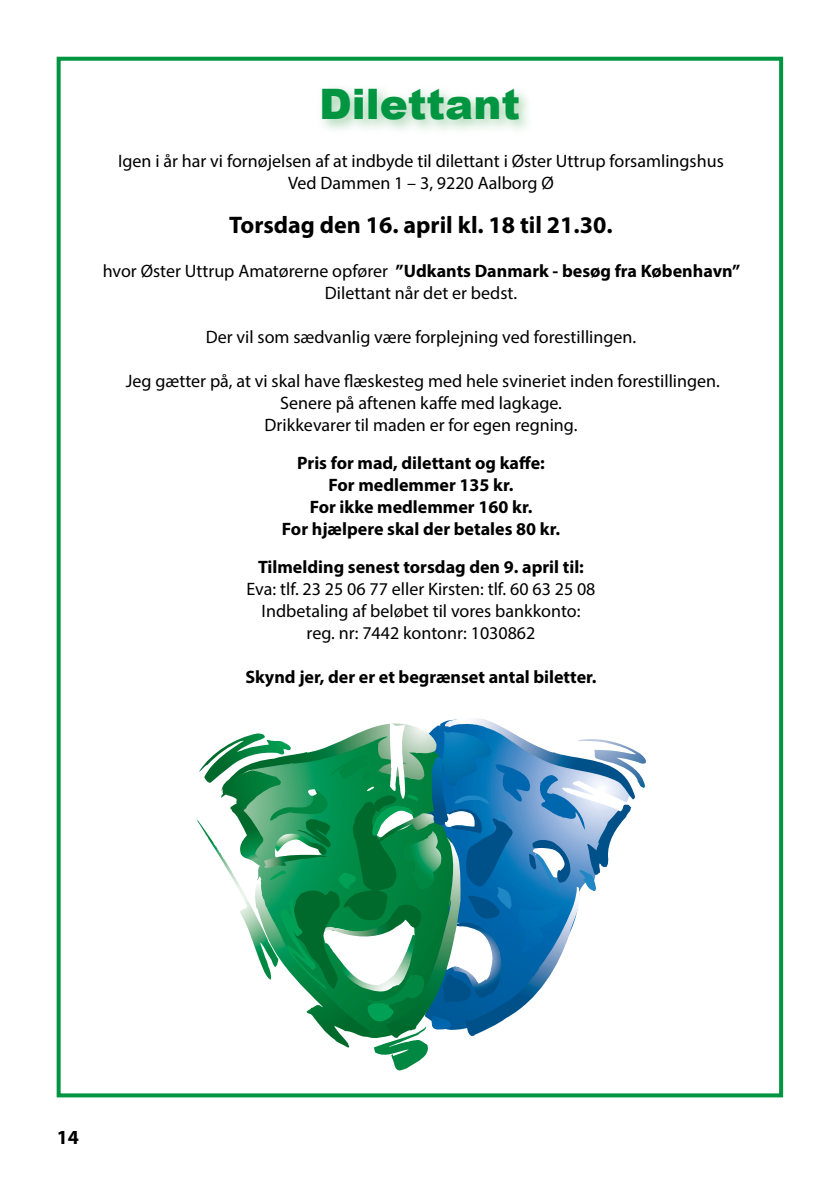
<style>
.page{position:relative;width:840px;height:1191px;background:#fff}
.page>*{position:absolute;margin:0;border:0;box-sizing:border-box;transform-origin:0 0}
.t1{font:900 42px "Arial";color:#009641}
.t2{font:700 24px "Myriad Pro";color:#000}
.t3{font:700 20px "Myriad Pro";color:#000}
.t4{font:18px/22px "Myriad Pro";color:#000;text-align:center}
.t5{font:700 18px/22px "Myriad Pro";color:#000;text-align:center}
.s1{font-weight:700}
</style>
<div class="page">
<div style="left:316px;top:83px;width:218px;height:53px;background:#8ec89a;opacity:.75"></div>
<div style="left:57px;top:57px;width:725px;height:1040px;border:4px solid #009641"></div>
<svg style="left:197px;top:718px;width:448px;height:352px"></svg>
<h1 class="t1" style="left:319px;top:74px;width:202px">Dilettant</h1>
<p class="t4" style="left:118px;top:150px;width:606px">Igen i år har vi fornøjelsen af at indbyde til dilettant i Øster Uttrup forsamlingshus<br>Ved Dammen 1 – 3, 9220 Aalborg Ø</p>
<h2 class="t2" style="left:229px;top:209px;width:385px">Torsdag den 16. april kl. 18 til 21.30.</h2>
<p class="t4" style="left:103px;top:260px;width:638px">hvor Øster Uttrup Amatørerne opfører <span class="s1">”Udkants Danmark - besøg fra København”<br></span>Dilettant når det er bedst.</p>
<p class="t4" style="left:206px;top:326px;width:432px">Der vil som sædvanlig være forplejning ved forestillingen.</p>
<p class="t4" style="left:126px;top:370px;width:595px">Jeg gætter på, at vi skal have flæskesteg med hele svineriet inden forestillingen.<br>Senere på aftenen kaffe med lagkage.<br>Drikkevarer til maden er for egen regning.</p>
<p class="t5" style="left:282px;top:451px;width:279px">Pris for mad, dilettant og kaffe:<br>For medlemmer 135 kr.<br>For ikke medlemmer 160 kr.<br>For hjælpere skal der betales 80 kr.</p>
<p class="t5" style="left:258px;top:555px;width:327px">Tilmelding senest torsdag den 9. april til:</p>
<p class="t4" style="left:246px;top:578px;width:350px">Eva: tlf. 23 25 06 77 eller Kirsten: tlf. 60 63 25 08<br>Indbetaling af beløbet til vores bankkonto: reg. nr: 7442 kontonr: 1030862</p>
<p class="t5" style="left:245px;top:665px;width:352px">Skynd jer, der er et begrænset antal biletter.</p>
<p class="t3" style="left:57px;top:1123px;width:24px">14</p>
</div>
